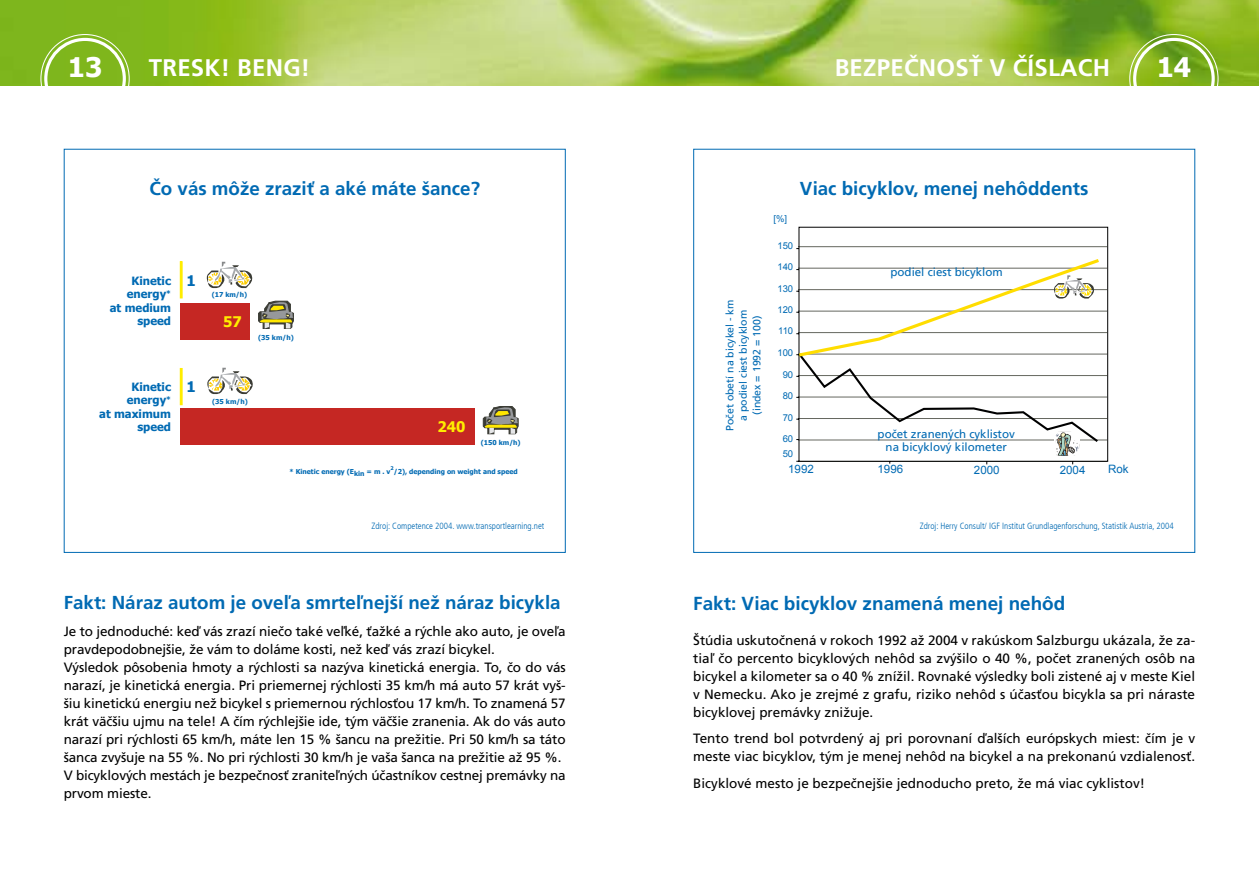
<style>
.page{position:relative;width:1259px;height:893px;background:#fff}
.page>*{position:absolute;margin:0;border:0;box-sizing:border-box;transform-origin:0 0}
.t1{font:700 27px "Tahoma";color:#fff}
.t2{font:700 24px "Frutiger LT Com";letter-spacing:.01em;color:#fff}
.t3{font:700 18.9px "Frutiger LT Com";color:#006ab3}
.t4{font:700 18.75px "Frutiger LT Com";color:#006ab3}
.t5{font:700 14.7px "Tahoma";color:#ffed00}
.t6{font:700 14.7px "Tahoma";color:#006ab3}
.t7{font:13.5px/18px "Frutiger LT Com";letter-spacing:-.01em;color:#000}
.t8{font:11.55px/13.5px "Frutiger LT Com";color:#006ab3;text-align:center}
.t9{font:11.55px "Arial";color:#006ab3}
.t10{font:700 11.4px/13.5px "Tahoma";color:#006ab3;text-align:right}
.t11{font:10.5px/13.5px "Frutiger LT Com";color:#006ab3;text-align:center}
.t12{font:9.45px/20.5px "Arial";color:#006ab3}
.t13{font:300 condensed 9px "Frutiger LT Com";color:#006ab3}
.t14{font:700 6.75px "Tahoma";color:#006ab3}
.t15{font:700 5.1px "Tahoma";color:#006ab3}
</style>
<div class="page">
<img style="left:0;top:0;width:1259px;height:85px">
<div style="left:44px;top:38px;width:82px;height:81px;border:3px solid #fff;border-radius:50%"></div>
<div style="left:1133px;top:38px;width:81px;height:81px;border:3px solid #fff;border-radius:50%"></div>
<div style="left:180px;top:303px;width:70px;height:36px;background:#c52723"></div>
<div style="left:180px;top:261px;width:3px;height:37px;border:1px solid #ffed00"></div>
<div style="left:180px;top:408px;width:294px;height:37px;background:#c52723"></div>
<div style="left:180px;top:368px;width:3px;height:37px;border:1px solid #ffed00"></div>
<svg style="left:206px;top:262px;width:47px;height:26px"></svg>
<svg style="left:482px;top:406px;width:37px;height:29px"></svg>
<svg style="left:258px;top:300px;width:36px;height:29px"></svg>
<svg style="left:207px;top:368px;width:46px;height:26px"></svg>
<svg style="left:796px;top:227px;width:312px;height:238px"></svg>
<svg style="left:796px;top:256px;width:306px;height:200px"></svg>
<h2 class="t2" style="left:149px;top:54px;width:163px">Tresk! Beng!</h2>
<h2 class="t2" style="left:834px;top:54px;width:277px">Bezpečnosť v číslach</h2>
<h1 class="t1" style="left:68px;top:48px;width:36px">13</h1>
<h1 class="t1" style="left:1156px;top:48px;width:36px">14</h1>
<h3 class="t4" style="left:149px;top:177px;width:332px">Čo vás môže zraziť a aké máte šance?</h3>
<p class="t10" style="left:110px;top:273px;width:63px">Kinetic energy<sup>*<br></sup>at medium speed</p>
<p class="t10" style="left:99px;top:379px;width:73px">Kinetic energy<sup>*<br></sup>at maximum speed</p>
<p class="t6" style="left:187px;top:270px;width:11px">1</p>
<p class="t6" style="left:187px;top:377px;width:11px">1</p>
<p class="t14" style="left:212px;top:289px;width:37px">(17 km/h)</p>
<p class="t5" style="left:223px;top:311px;width:20px">57</p>
<p class="t14" style="left:258px;top:332px;width:37px">(35 km/h)</p>
<p class="t14" style="left:212px;top:397px;width:37px">(35 km/h)</p>
<p class="t5" style="left:437px;top:417px;width:29px">240</p>
<p class="t14" style="left:481px;top:438px;width:41px">(150 km/h)</p>
<p class="t15" style="left:390px;top:465px;width:5px">2</p>
<p class="t14" style="left:289px;top:467px;width:103px">* Kinetic energy (Ekin = m . v</p>
<p class="t14" style="left:394px;top:467px;width:125px">/2), depending on weight and speed</p>
<p class="t13" style="left:371px;top:521px;width:174px">Zdroj: Competence 2004. www.transportlearning.net</p>
<h3 class="t4" style="left:64px;top:592px;width:498px">Fakt: Náraz autom je oveľa smrteľnejší než náraz bicykla</h3>
<p class="t7" style="left:64px;top:622px;width:503px">Je to jednoduché: keď vás zrazí niečo také veľké, ťažké a rýchle ako auto, je oveľa pravdepodobnejšie, že vám to doláme kosti, než keď vás zrazí bicykel.<br>Výsledok pôsobenia hmoty a rýchlosti sa nazýva kinetická energia. To, čo do vás narazí, je kinetická energia. Pri priemernej rýchlosti 35 km/h má auto 57 krát vyš&shy;šiu kinetickú energiu než bicykel s priemernou rýchlosťou 17 km/h. To znamená 57 krát väčšiu ujmu na tele! A čím rýchlejšie ide, tým väčšie zranenia. Ak do vás auto narazí pri rýchlosti 65 km/h, máte len 15 % šancu na prežitie. Pri 50 km/h sa táto šanca zvyšuje na 55 %. No pri rýchlosti 30 km/h je vaša šanca na prežitie až 95 %.<br>V bicyklových mestách je bezpečnosť zraniteľných účastníkov cestnej premávky na prvom mieste.</p>
<h3 class="t4" style="left:800px;top:177px;width:290px">Viac bicyklov, menej nehôddents</h3>
<p class="t11" style="left:723px;top:431px;width:133px;rotate:-90deg">Počet obetí na bicykel - km a podiel ciest bicyklom (index = 1992 = 100)</p>
<p class="t12" style="left:773px;top:208px;width:15px">[%]</p>
<p class="t12" style="left:777px;top:235px;width:17px">150</p>
<p class="t12" style="left:777px;top:256px;width:17px">140</p>
<p class="t12" style="left:777px;top:278px;width:17px">130</p>
<p class="t12" style="left:777px;top:300px;width:17px">120<br>110</p>
<p class="t12" style="left:777px;top:342px;width:17px">100</p>
<p class="t12" style="left:782px;top:364px;width:12px">90</p>
<p class="t12" style="left:782px;top:386px;width:12px">80</p>
<p class="t12" style="left:782px;top:408px;width:12px">70<br>60</p>
<p class="t12" style="left:782px;top:444px;width:12px">50</p>
<p class="t8" style="left:890px;top:265px;width:114px">podiel ciest bicyklom</p>
<p class="t8" style="left:877px;top:427px;width:139px">počet zranených cyklistov na bicyklový kilometer</p>
<p class="t9" style="left:788px;top:461px;width:27px">1992</p>
<p class="t9" style="left:877px;top:461px;width:27px">1996</p>
<p class="t9" style="left:974px;top:462px;width:27px">2000</p>
<p class="t9" style="left:1059px;top:462px;width:27px">2004</p>
<p class="t9" style="left:1108px;top:461px;width:22px">Rok</p>
<p class="t13" style="left:919px;top:521px;width:256px">Zdroj: Herry Consult/ IGF Institut Grundlagenforschung, Statistik Austria, 2004</p>
<h3 class="t3" style="left:693px;top:592px;width:374px">Fakt: Viac bicyklov znamená menej nehôd</h3>
<p class="t7" style="left:693px;top:631px;width:503px;text-align:justify">Štúdia uskutočnená v rokoch 1992 až 2004 v rakúskom Salzburgu ukázala, že za&shy;tiaľ čo percento bicyklových nehôd sa zvýšilo o 40 %, počet zranených osôb na bicykel a kilometer sa o 40 % znížil. Rovnaké výsledky boli zistené aj v meste Kiel v Nemecku. Ako je zrejmé z grafu, riziko nehôd s účasťou bicykla sa pri náraste bicyklovej premávky znižuje.</p>
<p class="t7" style="left:693px;top:729px;width:503px">Tento trend bol potvrdený aj pri porovnaní ďalších európskych miest: čím je v meste viac bicyklov, tým je menej nehôd na bicykel a na prekonanú vzdialenosť.</p>
<p class="t7" style="left:693px;top:774px;width:453px">Bicyklové mesto je bezpečnejšie jednoducho preto, že má viac cyklistov!</p>
</div>
